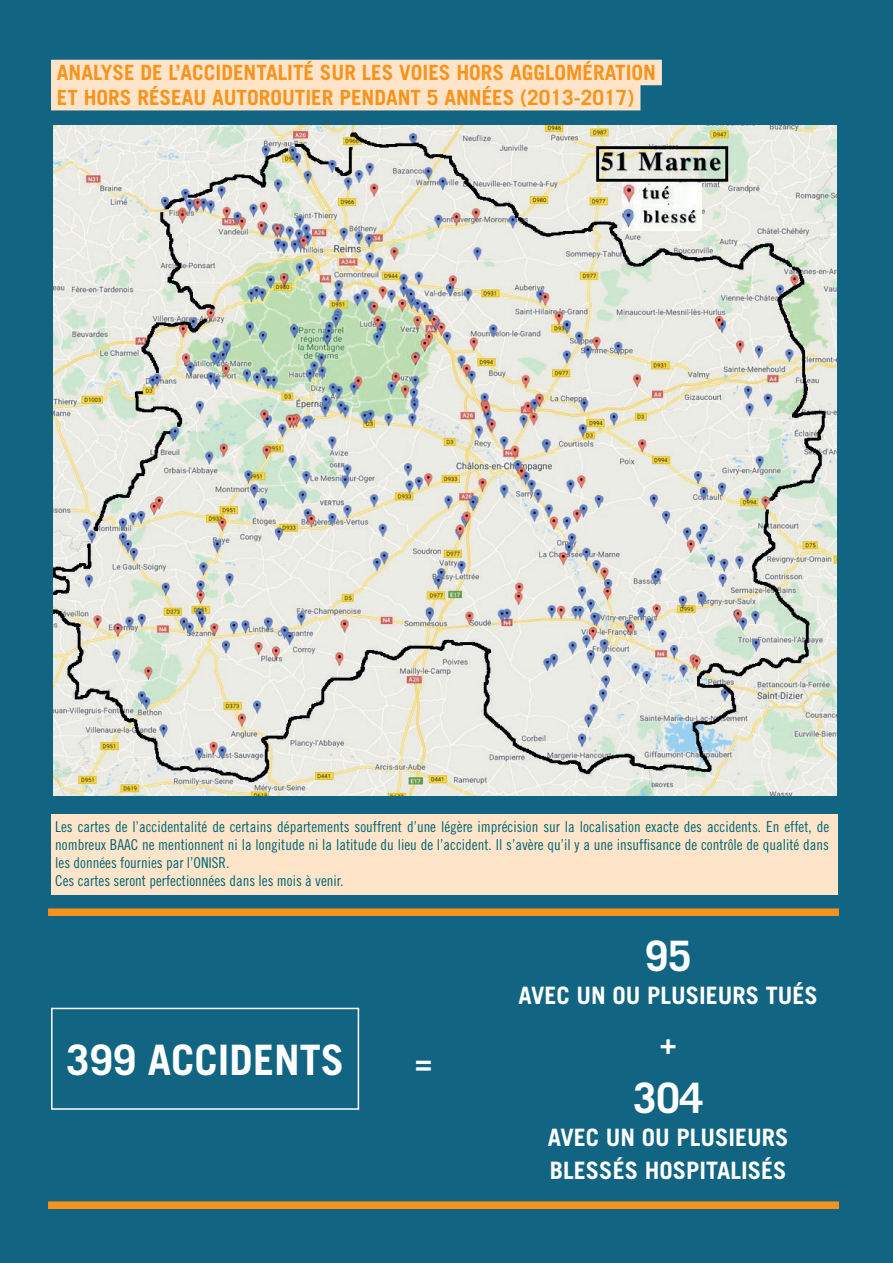
<style>
.page{position:relative;width:893px;height:1263px;background:#126582}
.page>*{position:absolute;margin:0;border:0;box-sizing:border-box;transform-origin:0 0}
.t1{font:700 42px "Trade Gothic";color:#fff}
.t2{font:700 27px "Trade Gothic";color:#fff}
.t3{font:700 24px/33px "Trade Gothic";color:#fff}
.t4{font:700 21px/25.2px "Trade Gothic";color:#f7931d}
.t5{font:15px/18px "Trade Gothic Cond Eighteen";color:#006473}
</style>
<div class="page">
<div style="left:51px;top:60px;width:611px;height:25px;background:#fee5ca"></div>
<div style="left:51px;top:85px;width:589px;height:25px;background:#fee5ca"></div>
<img style="left:54px;top:125px;width:782px;height:670px">
<div style="left:51px;top:1008px;width:308px;height:102px;border:2px solid #fff"></div>
<div style="left:48px;top:908px;width:791px;height:8px;background:#f7931d"></div>
<div style="left:48px;top:1201px;width:791px;height:8px;background:#f7931d"></div>
<div style="left:51px;top:814px;width:787px;height:80px;background:#fee5ca"></div>
<h3 class="t4" style="left:57px;top:60px;width:601px">ANALYSE DE L’ACCIDENTALITÉ SUR LES VOIES HORS AGGLOMÉRATION<br>ET HORS RÉSEAU AUTOROUTIER PENDANT 5 ANNÉES (2013-2017)</h3>
<p class="t5" style="left:55px;top:817px;width:775px">Les cartes de l’accidentalité de certains départements souffrent d’une légère imprécision sur la localisation exacte des accidents. En effet, de nombreux BAAC ne mentionnent ni la longitude ni la latitude du lieu de l’accident. Il s’avère qu’il y a une insuffisance de contrôle de qualité dans les données fournies par l’ONISR.<br>Ces cartes seront perfectionnées dans les mois à venir.</p>
<h1 class="t1" style="left:66px;top:1034px;width:279px">399 ACCIDENTS</h1>
<h2 class="t2" style="left:415px;top:1047px;width:18px">=</h2>
<h1 class="t1" style="left:645px;top:930px;width:48px">95</h1>
<h3 class="t3" style="left:519px;top:979px;width:301px">AVEC UN OU PLUSIEURS TUÉS</h3>
<h2 class="t2" style="left:660px;top:1028px;width:18px">+</h2>
<h1 class="t1" style="left:633px;top:1072px;width:72px">304</h1>
<h3 class="t3" style="left:548px;top:1120px;width:242px">AVEC UN OU PLUSIEURS<br>BLESSÉS HOSPITALISÉS</h3>
</div>
